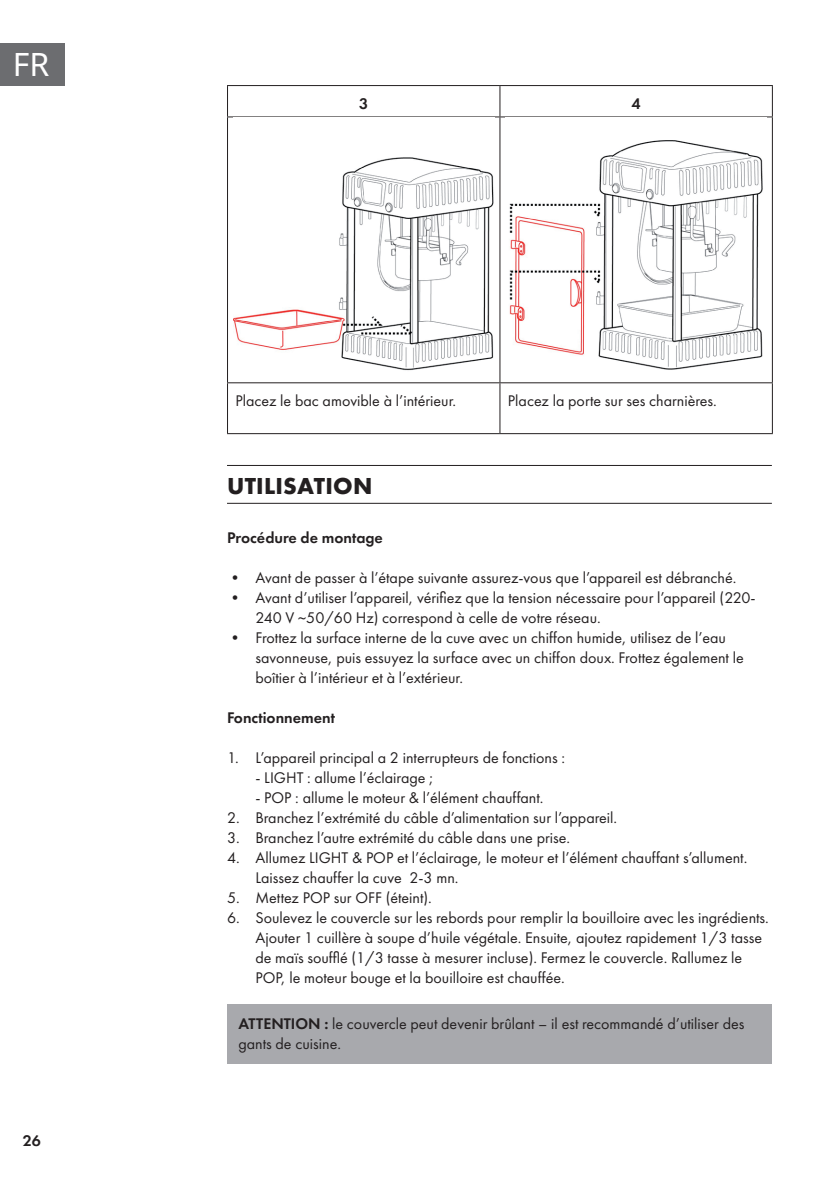
<style>
.page{position:relative;width:840px;height:1191px;background:#fff}
.page>*{position:absolute;margin:0;border:0;box-sizing:border-box;transform-origin:0 0}
.t1{font:32px "Noto Sans";color:#fff}
.t2{font:700 24px "Futura PTW08";letter-spacing:.01em;color:#231f20}
.t3{font:16px/20px "Futura PTW08";color:#231f20}
.t4{font:600 16px "Futura PTW08";color:#231f20}
.s1{font-weight:600}
</style>
<div class="page">
<div style="left:0;top:43px;width:65px;height:42px;background:#6c6d70"></div>
<hr style="left:227px;top:465px;width:544px;height:1px;background:#231f20">
<hr style="left:227px;top:503px;width:544px;height:1px;background:#231f20">
<div style="left:227px;top:1004px;width:544px;height:59px;background:#a8a9ad"></div>
<hr style="left:227px;top:85px;width:272px;height:1px;background:#231f20">
<hr style="left:227px;top:86px;width:1px;height:30px;background:#231f20">
<hr style="left:499px;top:85px;width:273px;height:1px;background:#231f20">
<hr style="left:499px;top:86px;width:1px;height:30px;background:#231f20">
<hr style="left:771px;top:86px;width:1px;height:30px;background:#231f20">
<hr style="left:227px;top:116px;width:272px;height:1px;background:#231f20">
<hr style="left:227px;top:117px;width:1px;height:265px;background:#231f20">
<hr style="left:499px;top:116px;width:273px;height:1px;background:#231f20">
<hr style="left:499px;top:117px;width:1px;height:265px;background:#231f20">
<hr style="left:771px;top:117px;width:1px;height:265px;background:#231f20">
<hr style="left:227px;top:382px;width:272px;height:1px;background:#231f20">
<hr style="left:227px;top:383px;width:1px;height:50px;background:#231f20">
<hr style="left:499px;top:382px;width:273px;height:1px;background:#231f20">
<hr style="left:499px;top:383px;width:1px;height:50px;background:#231f20">
<hr style="left:771px;top:383px;width:1px;height:50px;background:#231f20">
<hr style="left:227px;top:433px;width:272px;height:1px;background:#231f20">
<hr style="left:499px;top:433px;width:273px;height:1px;background:#231f20">
<img style="left:233px;top:157px;width:261px;height:214px">
<img style="left:509px;top:140px;width:254px;height:230px">
<h1 class="t1" style="left:13px;top:42px;width:38px">FR</h1>
<p class="t4" style="left:23px;top:1130px;width:20px">26</p>
<p class="t4" style="left:359px;top:94px;width:11px">3</p>
<p class="t4" style="left:631px;top:94px;width:11px">4</p>
<p class="t3" style="left:235px;top:390px;width:222px">Placez le bac amovible à l’intérieur.</p>
<p class="t3" style="left:507px;top:390px;width:210px">Placez la porte sur ses charnières.</p>
<h2 class="t2" style="left:227px;top:471px;width:147px">UTILISATION</h2>
<p class="t4" style="left:227px;top:527px;width:157px">Procédure de montage</p>
<p class="t3" style="left:227px;top:567px;width:510px">• Avant de passer à l’étape suivante assurez-vous que l’appareil est débranché.</p>
<p class="t3" style="left:255px;top:587px;width:501px;text-indent:-28px">• Avant d’utiliser l’appareil, vérifiez que la tension nécessaire pour l’appareil (220-<br>240 V ~50/60 Hz) correspond à celle de votre réseau.</p>
<p class="t3" style="left:255px;top:627px;width:489px;text-indent:-28px">• Frottez la surface interne de la cuve avec un chiffon humide, utilisez de l’eau savonneuse, puis essuyez la surface avec un chiffon doux. Frottez également le boîtier à l’intérieur et à l’extérieur.</p>
<p class="t4" style="left:227px;top:707px;width:109px">Fonctionnement</p>
<p class="t3" style="left:227px;top:747px;width:339px">1. L’appareil principal a 2 interrupteurs de fonctions :</p>
<p class="t3" style="left:255px;top:767px;width:180px">- LIGHT : allume l’éclairage ;</p>
<p class="t3" style="left:255px;top:787px;width:289px">- POP : allume le moteur &amp; l’élément chauffant.</p>
<p class="t3" style="left:227px;top:807px;width:391px">2. Branchez l’extrémité du câble d’alimentation sur l’appareil.</p>
<p class="t3" style="left:227px;top:827px;width:344px">3. Branchez l’autre extrémité du câble dans une prise.</p>
<p class="t3" style="left:255px;top:847px;width:493px;text-indent:-28px">4. Allumez LIGHT &amp; POP et l’éclairage, le moteur et l’élément chauffant s’allument.<br>Laissez chauffer la cuve 2-3 mn.</p>
<p class="t3" style="left:227px;top:887px;width:206px">5. Mettez POP sur OFF (éteint).</p>
<p class="t3" style="left:255px;top:907px;width:514px;text-indent:-28px">6. Soulevez le couvercle sur les rebords pour remplir la bouilloire avec les ingrédients.<br>Ajouter 1 cuillère à soupe d’huile végétale. Ensuite, ajoutez rapidement 1/3 tasse de maïs soufflé (1/3 tasse à mesurer incluse). Fermez le couvercle. Rallumez le POP, le moteur bouge et la bouilloire est chauffée.</p>
<p class="t3" style="left:238px;top:1013px;width:507px"><span class="s1">ATTENTION :</span> le couvercle peut devenir brûlant – il est recommandé d’utiliser des gants de cuisine.</p>
</div>
